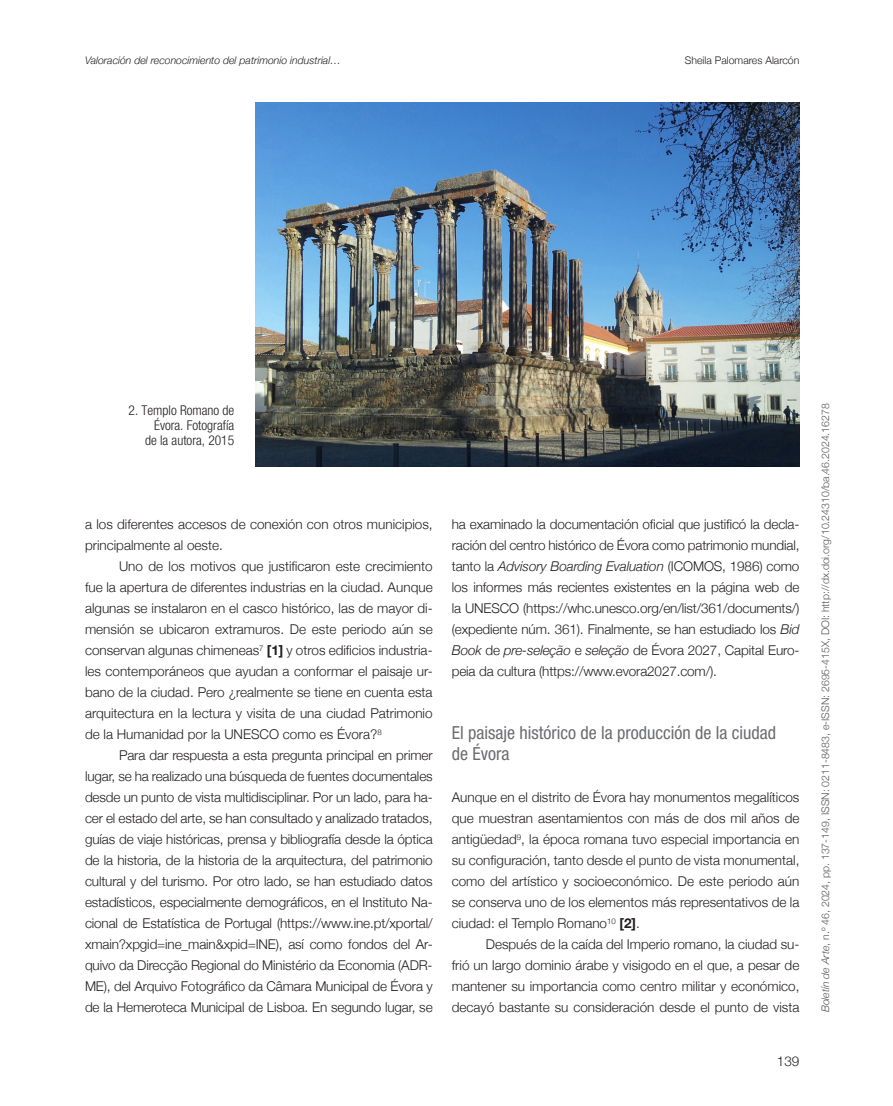
<style>
.page{position:relative;width:893px;height:1106px;background:#fff}
.page>*{position:absolute;margin:0;border:0;box-sizing:border-box;transform-origin:0 0}
.t1{font:18px/21px "Helvetica Neue LT 57 Cn";color:#6c6d70}
.t2{font:300 13.5px/21px "Helvetica Neue";color:#231f20;text-align:justify}
.t3{font:13.5px/15px "Helvetica Neue LT 47 Lt Cn";color:#231f20;text-align:right}
.t4{font:300 10.5px "Helvetica Neue";color:#57585a}
.t5{font:italic 300 10.5px "Helvetica Neue";color:#231f20}
.t6{font:300 10.5px "Helvetica Neue";color:#231f20}
.s1{font-weight:700}
.s2{font-style:italic}
</style>
<div class="page">
<img style="left:256px;top:102px;width:543px;height:364px">
<p class="t5" style="left:85px;top:52px;width:257px">Valoración del reconocimiento del patrimonio industrial…</p>
<p class="t6" style="left:685px;top:52px;width:116px">Sheila Palomares Alarcón</p>
<p class="t3" style="left:129px;top:403px;width:107px">2. Templo Romano de<br>Évora. Fotografía<br>de la autora, 2015</p>
<p class="t2" style="left:85px;top:513px;width:349px">a los diferentes accesos de conexión con otros municipios, principalmente al oeste.</p>
<p class="t2" style="left:85px;top:555px;width:349px;text-indent:34px">Uno de los motivos que justificaron este crecimiento fue la apertura de diferentes industrias en la ciudad. Aunque algunas se instalaron en el casco histórico, las de mayor di&shy;mensión se ubicaron extramuros. De este periodo aún se conservan algunas chimeneas<sup>7</sup> <span class="s1">[1]</span> y otros edificios industria&shy;les contemporáneos que ayudan a conformar el paisaje ur&shy;bano de la ciudad. Pero ¿realmente se tiene en cuenta esta arquitectura en la lectura y visita de una ciudad Patrimonio de la Humanidad por la UNESCO como es Évora?<sup>8</sup></p>
<p class="t2" style="left:85px;top:744px;width:349px;text-indent:34px">Para dar respuesta a esta pregunta principal en primer lugar, se ha realizado una búsqueda de fuentes documentales desde un punto de vista multidisciplinar. Por un lado, para ha&shy;cer el estado del arte, se han consultado y analizado tratados, guías de viaje históricas, prensa y bibliografía desde la óptica de la historia, de la historia de la arquitectura, del patrimonio cultural y del turismo. Por otro lado, se han estudiado datos estadísticos, especialmente demográficos, en el Instituto Na&shy;cional de Estatística de Portugal (https://www.ine.pt/xportal/ xmain?xpgid=ine_main&amp;xpid=INE), así como fondos del Ar&shy;quivo da Direcção Regional do Ministério da Economia (ADR-ME), del Arquivo Fotográfico da Câmara Municipal de Évora y de la Hemeroteca Municipal de Lisboa. En segundo lugar, se</p>
<p class="t2" style="left:452px;top:513px;width:349px">ha examinado la documentación oficial que justificó la decla&shy;ración del centro histórico de Évora como patrimonio mundial, tanto la <span class="s2">Advisory Boarding Evaluation</span> (ICOMOS, 1986) como los informes más recientes existentes en la página web de la UNESCO (https://whc.unesco.org/en/list/361/documents/) (expediente núm. 361). Finalmente, se han estudiado los <span class="s2">Bid Book</span> de <span class="s2">pre-seleção</span> e <span class="s2">seleção</span> de Évora 2027, Capital Euro&shy;peia da cultura (https://www.evora2027.com/).</p>
<h1 class="t1" style="left:452px;top:722px;width:326px">El paisaje histórico de la producción de la ciudad de Évora</h1>
<p class="t2" style="left:452px;top:786px;width:349px">Aunque en el distrito de Évora hay monumentos megalíticos que muestran asentamientos con más de dos mil años de antigüedad<sup>9</sup>, la época romana tuvo especial importancia en su configuración, tanto desde el punto de vista monumental, como del artístico y socioeconómico. De este periodo aún se conserva uno de los elementos más representativos de la ciudad: el Templo Romano<sup>10</sup> <span class="s1">[2]</span>.</p>
<p class="t2" style="left:452px;top:933px;width:349px;text-indent:34px">Después de la caída del Imperio romano, la ciudad su&shy;frió un largo dominio árabe y visigodo en el que, a pesar de mantener su importancia como centro militar y económico, decayó bastante su consideración desde el punto de vista</p>
<p class="t2" style="left:777px;top:1049px;width:24px">139</p>
<p class="t4" style="left:817px;top:1012px;width:610px;rotate:-90deg"><span class="s2">Boletín de Arte</span>, n.º 46, 2024, pp. 137-149, ISSN: 0211-8483, e-ISSN: 2695-415X, DOI: http://dx.doi.org/10.24310/ba.46.2024.16278</p>
</div>
